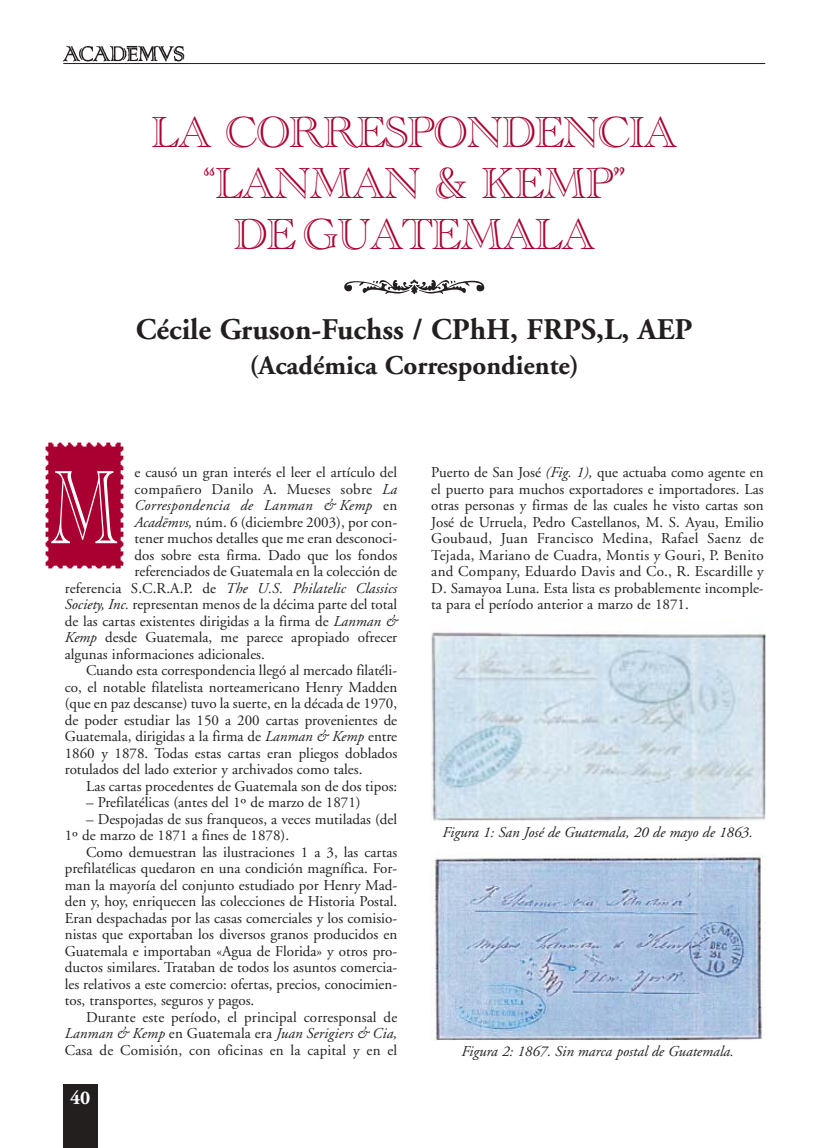
<style>
.page{position:relative;width:830px;height:1148px;background:#fff}
.page>*{position:absolute;margin:0;border:0;box-sizing:border-box;transform-origin:0 0}
.t1{font:108px "Academy Engraved Plain";color:#fff;scale:.65 1}
.t2{font:45px/51px "Academy Engraved Plain";color:#a90031;text-align:center}
.t3{font:700 30px "Adobe Garamond";color:#231f1f}
.t4{font:700 27px "Adobe Garamond";color:#231f1f}
.t5{font:700 19.5px "Adobe Garamond";color:#fff}
.t6{font:15px/16.5px "Adobe Garamond";color:#231f1f;text-align:justify}
.t7{font:italic 15px "Adobe Garamond";color:#231f1f}
.t8{font:15px "Adobe Garamond";letter-spacing:.02em;color:#231f1f}
.t9{font:italic 15px "Adobe Garamond";letter-spacing:.02em;color:#231f1f}
.s1{font-style:italic}
.s2{font-style:normal}
</style>
<div class="page">
<div style="left:63px;top:1084px;width:34px;height:63px;background:#231f1f"></div>
<img style="left:63px;top:45px;width:122px;height:17px">
<hr style="left:63px;top:63px;width:702px;height:1px;background:#231f1f">
<img style="left:45px;top:442px;width:79px;height:127px">
<img style="left:431px;top:631px;width:334px;height:190px">
<img style="left:431px;top:853px;width:331px;height:187px">
<h2 class="t2" style="left:152px;top:112px;width:526px">LA CORRESPONDENCIA “LANMAN &amp; KEMP”</h2>
<h2 class="t2" style="left:234px;top:214px;width:362px">DE GUATEMALA</h2>
<h3 class="t3" style="left:136px;top:317px;width:558px">Cécile Gruson-Fuchss / CPhH, FRPS,L, AEP</h3>
<h3 class="t4" style="left:249px;top:354px;width:331px">(Académica Correspondiente)</h3>
<p class="t6" style="left:134px;top:465px;width:264px">e causó un gran interés el leer el artículo del</p>
<p class="t8" style="left:134px;top:483px;width:264px">compañero Danilo A. Mueses sobre <span class="s1">La</span></p>
<p class="t9" style="left:134px;top:499px;width:264px">Correspondencia de Lanman &amp; Kemp <span class="s2">en</span></p>
<p class="t6" style="left:134px;top:515px;width:264px"><span class="s1">Acad¯emvs,</span> núm. 6 (diciembre 2003), por con-</p>
<p class="t6" style="left:135px;top:531px;width:264px">tener muchos detalles que me eran desconoci-</p>
<p class="t6" style="left:135px;top:548px;width:264px">dos sobre esta firma. Dado que los fondos</p>
<p class="t6" style="left:135px;top:564px;width:264px">referenciados de Guatemala en la colección de</p>
<p class="t7" style="left:65px;top:582px;width:334px"><span class="s2">referencia S.C.R.A.P. de</span> The U.S. Philatelic Classics</p>
<p class="t6" style="left:65px;top:597px;width:334px"><span class="s1">Society, Inc.</span> representan menos de la décima parte del total</p>
<p class="t6" style="left:65px;top:614px;width:334px">de las cartas existentes dirigidas a la firma de <span class="s1">Lanman &amp;</span></p>
<p class="t6" style="left:65px;top:630px;width:334px"><span class="s1">Kemp</span> desde Guatemala, me parece apropiado ofrecer</p>
<p class="t6" style="left:65px;top:647px;width:202px">algunas informaciones adicionales.</p>
<p class="t6" style="left:86px;top:663px;width:313px">Cuando esta correspondencia llegó al mercado filatéli-</p>
<p class="t6" style="left:65px;top:680px;width:334px">co, el notable filatelista norteamericano Henry Madden</p>
<p class="t6" style="left:65px;top:696px;width:334px">(que en paz descanse) tuvo la suerte, en la década de 1970,</p>
<p class="t6" style="left:65px;top:713px;width:334px">de poder estudiar las 150 a 200 cartas provenientes de</p>
<p class="t6" style="left:65px;top:729px;width:334px">Guatemala, dirigidas a la firma de <span class="s1">Lanman &amp; Kemp</span> entre</p>
<p class="t6" style="left:65px;top:746px;width:334px">1860 y 1878. Todas estas cartas eran pliegos doblados</p>
<p class="t6" style="left:65px;top:762px;width:299px">rotulados del lado exterior y archivados como tales.</p>
<p class="t6" style="left:86px;top:779px;width:313px">Las cartas procedentes de Guatemala son de dos tipos:</p>
<p class="t6" style="left:86px;top:795px;width:276px">– Prefilatélicas (antes del 1º de marzo de 1871)</p>
<p class="t6" style="left:65px;top:812px;width:334px;text-indent:21px">– Despojadas de sus franqueos, a veces mutiladas (del<br>1º de marzo de 1871 a fines de 1878).</p>
<p class="t6" style="left:65px;top:845px;width:334px;text-indent:21px">Como demuestran las ilustraciones 1 a 3, las cartas prefilatélicas quedaron en una condición magnífica. For&shy;man la mayoría del conjunto estudiado por Henry Mad&shy;den y, hoy, enriquecen las colecciones de Historia Postal.<br>Eran despachadas por las casas comerciales y los comisio&shy;nistas que exportaban los diversos granos producidos en Guatemala e importaban «Agua de Florida» y otros pro&shy;ductos similares. Trataban de todos los asuntos comercia&shy;les relativos a este comercio: ofertas, precios, conocimien&shy;tos, transportes, seguros y pagos.</p>
<p class="t6" style="left:65px;top:1010px;width:334px;text-indent:21px">Durante este período, el principal corresponsal de <span class="s1">Lanman &amp; Kemp</span> en Guatemala era <span class="s1">Juan Serigiers &amp; Cia, </span>Casa de Comisión, con oficinas en la capital y en el</p>
<h1 class="t1" style="left:51px;top:470px;width:104px">M</h1>
<h3 class="t5" style="left:70px;top:1089px;width:22px">40</h3>
<p class="t6" style="left:431px;top:465px;width:334px">Puerto de San José <span class="s1">(Fig. 1),</span> que actuaba como agente en el puerto para muchos exportadores e importadores. Las otras personas y firmas de las cuales he visto cartas son José de Urruela, Pedro Castellanos, M. S. Ayau, Emilio Goubaud, Juan Francisco Medina, Rafael Saenz de Tejada, Mariano de Cuadra, Montis y Gouri, P. Benito and Company, Eduardo Davis and Co., R. Escardille y D. Samayoa Luna. Esta lista es probablemente incomple&shy;ta para el período anterior a marzo de 1871.</p>
<p class="t7" style="left:442px;top:826px;width:312px">Figura 1: San José de Guatemala, 20 de mayo de 1863.</p>
<p class="t7" style="left:461px;top:1045px;width:274px">Figura 2: 1867. Sin marca postal de Guatemala.</p>
</div>
